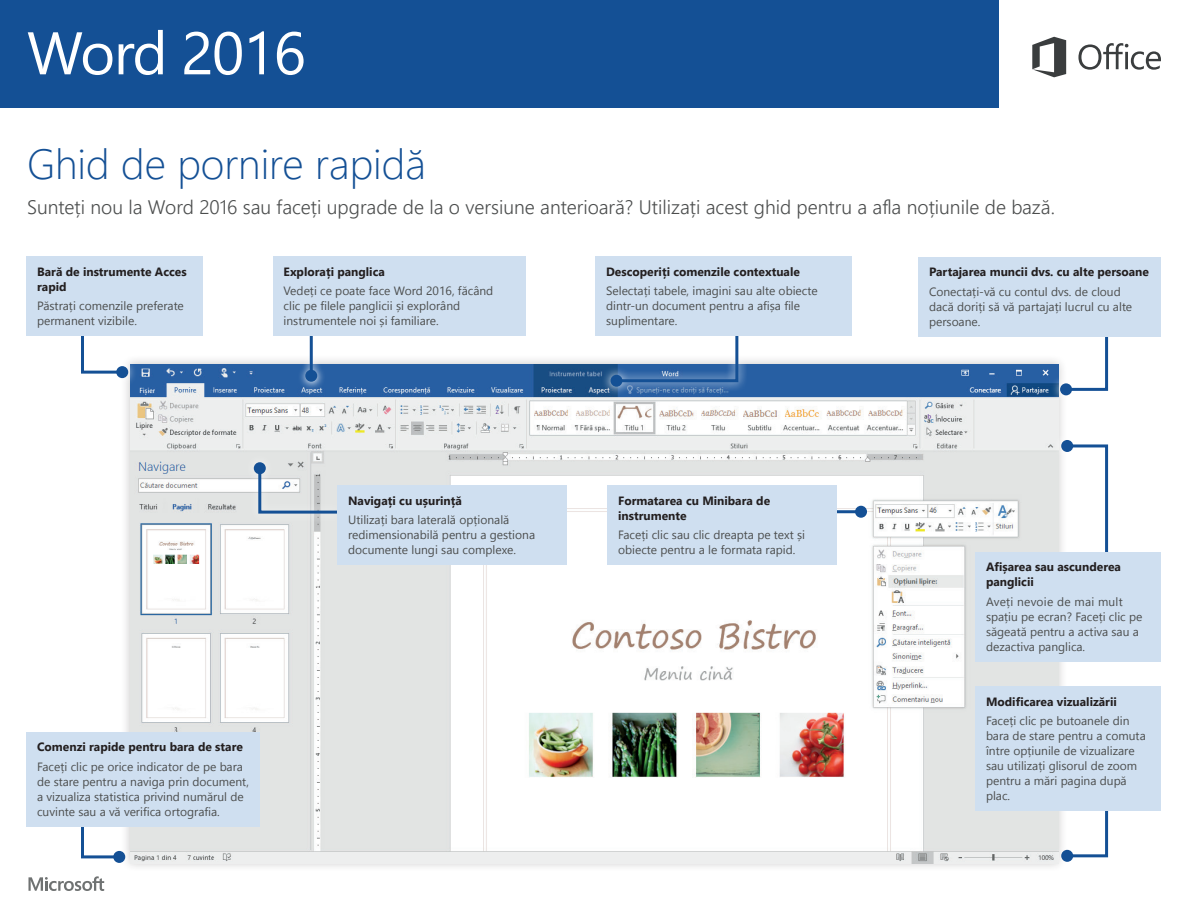
<style>
.page{position:relative;width:1188px;height:918px;background:#fff}
.page>*{position:absolute;margin:0;border:0;box-sizing:border-box;transform-origin:0 0}
.t1{font:60px "Segoe UI";letter-spacing:-.025em;color:#fff}
.t2{font:300 42px "Segoe UI";color:#145095}
.t3{font:300 19.5px "Segoe UI";color:#4c4e4e}
.t4{font:12px/15px "Segoe UI";color:#4c4e4e}
.t5{font:700 12px/15px "Segoe UI";color:#231f20}
</style>
<div class="page">
<div style="left:0;top:0;width:999px;height:108px;background:#145095"></div>
<svg style="left:1078px;top:43px;width:83px;height:27px"></svg>
<svg style="left:1032px;top:37px;width:34px;height:40px"></svg>
<div style="left:121px;top:355px;width:947px;height:518px;background:#f5f5f5"></div>
<img style="left:130px;top:364px;width:928px;height:499px">
<svg style="left:28px;top:876px;width:76px;height:15px"></svg>
<div style="left:1052px;top:799px;width:66px;height:72px;background:#fff;opacity:.75"></div>
<svg style="left:1064px;top:811px;width:46px;height:48px"></svg>
<div style="left:1061px;top:850px;width:12px;height:12px;background:#145095;border-radius:50%"></div>
<svg style="left:71px;top:335px;width:67px;height:52px"></svg>
<svg style="left:80px;top:335px;width:45px;height:40px"></svg>
<div style="left:116px;top:366px;width:12px;height:12px;background:#145095;border-radius:50%"></div>
<svg style="left:601px;top:335px;width:147px;height:61px"></svg>
<svg style="left:614px;top:335px;width:126px;height:49px"></svg>
<div style="left:610px;top:375px;width:12px;height:12px;background:#145095;border-radius:50%"></div>
<svg style="left:298px;top:335px;width:28px;height:56px"></svg>
<hr style="left:310px;top:330px;width:3px;height:46px;background:#145095">
<div style="left:305px;top:370px;width:12px;height:12px;background:#145095;border-radius:50%"></div>
<svg style="left:1052px;top:431px;width:21px;height:121px;fill:#e9e9e9"></svg>
<svg style="left:1064px;top:443px;width:45px;height:109px"></svg>
<div style="left:1061px;top:440px;width:12px;height:12px;background:#145095;border-radius:50%"></div>
<div style="left:71px;top:813px;width:63px;height:59px;background:#fff;opacity:.75"></div>
<svg style="left:80px;top:826px;width:42px;height:34px"></svg>
<div style="left:113px;top:851px;width:12px;height:12px;background:#145095;border-radius:50%"></div>
<svg style="left:1051px;top:336px;width:67px;height:69px"></svg>
<svg style="left:1063px;top:336px;width:47px;height:56px"></svg>
<div style="left:1060px;top:383px;width:12px;height:12px;background:#145095;border-radius:50%"></div>
<div style="left:245px;top:453px;width:102px;height:70px;background:#fff;opacity:.75"></div>
<svg style="left:257px;top:465px;width:83px;height:50px"></svg>
<div style="left:254px;top:462px;width:12px;height:12px;background:#145095;border-radius:50%"></div>
<hr style="left:837px;top:510px;width:24px;height:3px;background:#145095">
<div style="left:855px;top:506px;width:12px;height:12px;background:#145095;border-radius:50%"></div>
<div style="left:273px;top:256px;width:252px;height:79px;background:#cfdff0"></div>
<div style="left:26px;top:256px;width:177px;height:79px;background:#cfdff0"></div>
<div style="left:338px;top:485px;width:229px;height:80px;background:#cfdff0"></div>
<div style="left:596px;top:256px;width:256px;height:79px;background:#cfdff0"></div>
<div style="left:918px;top:257px;width:243px;height:79px;background:#cfdff0"></div>
<div style="left:975px;top:552px;width:186px;height:109px;background:#cfdff0"></div>
<div style="left:975px;top:687px;width:186px;height:124px;background:#cfdff0"></div>
<div style="left:608px;top:485px;width:229px;height:80px;background:#cfdff0"></div>
<div style="left:26px;top:732px;width:234px;height:94px;background:#cfdff0"></div>
<h1 class="t1" style="left:27px;top:5px;width:280px">Word 2016</h1>
<h2 class="t2" style="left:27px;top:130px;width:401px">Ghid de pornire rapidă</h2>
<h3 class="t3" style="left:27px;top:192px;width:1029px">Sunteți nou la Word 2016 sau faceți upgrade de la o versiune anterioară? Utilizați acest ghid pentru a afla noțiunile de bază.</h3>
<p class="t5" style="left:37px;top:264px;width:151px">Bară de instrumente Acces rapid</p>
<p class="t4" style="left:37px;top:298px;width:148px">Păstrați comenzile preferate permanent vizibile.</p>
<p class="t5" style="left:284px;top:264px;width:103px">Explorați panglica</p>
<p class="t4" style="left:284px;top:283px;width:211px">Vedeți ce poate face Word 2016, făcând clic pe filele panglicii și explorând instrumentele noi și familiare.</p>
<p class="t5" style="left:348px;top:493px;width:115px">Navigați cu ușurință</p>
<p class="t4" style="left:348px;top:512px;width:189px">Utilizați bara laterală opțională redimensionabilă pentru a gestiona documente lungi sau complexe.</p>
<p class="t5" style="left:606px;top:264px;width:195px">Descoperiți comenzile contextuale</p>
<p class="t4" style="left:606px;top:283px;width:213px">Selectați tabele, imagini sau alte obiecte dintr-un document pentru a afișa file suplimentare.</p>
<p class="t5" style="left:618px;top:493px;width:154px">Formatarea cu Minibara de instrumente</p>
<p class="t4" style="left:618px;top:527px;width:188px">Faceți clic sau clic dreapta pe text și obiecte pentru a le formata rapid.</p>
<p class="t5" style="left:37px;top:739px;width:207px">Comenzi rapide pentru bara de stare</p>
<p class="t4" style="left:37px;top:759px;width:213px">Faceți clic pe orice indicator de pe bara de stare pentru a naviga prin document, a vizualiza statistica privind numărul de cuvinte sau a vă verifica ortografia.</p>
<p class="t5" style="left:929px;top:265px;width:221px">Partajarea muncii dvs. cu alte persoane</p>
<p class="t4" style="left:929px;top:284px;width:205px">Conectați-vă cu contul dvs. de cloud dacă doriți să vă partajați lucrul cu alte persoane.</p>
<p class="t5" style="left:986px;top:559px;width:137px">Afișarea sau ascunderea panglicii</p>
<p class="t4" style="left:986px;top:594px;width:158px">Aveți nevoie de mai mult spațiu pe ecran? Faceți clic pe săgeată pentru a activa sau a dezactiva panglica.</p>
<p class="t5" style="left:986px;top:694px;width:132px">Modificarea vizualizării</p>
<p class="t4" style="left:986px;top:713px;width:161px">Faceți clic pe butoanele din bara de stare pentru a comuta între opțiunile de vizualizare sau utilizați glisorul de zoom pentru a mări pagina după plac.</p>
</div>
